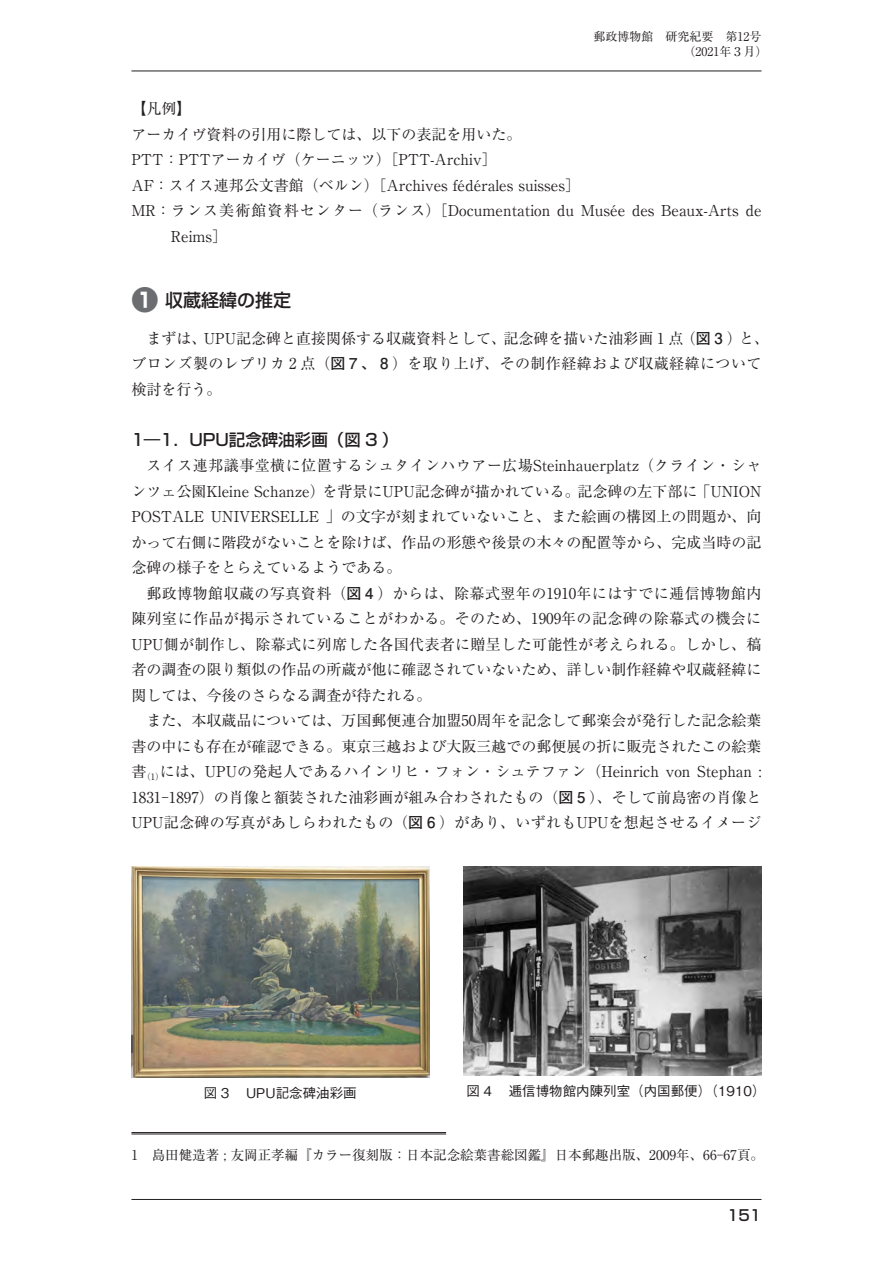
<style>
.page{position:relative;width:893px;height:1263px;background:#fff}
.page>*{position:absolute;margin:0;border:0;box-sizing:border-box;transform-origin:0 0}
._１タイトル{font:500 18px "Shin Go Pr 6 N";color:#231f20}
._１_タイトル{font:500 16.5px "Shin Go Pr 6 N";color:#231f20}
.本文{font:15px/25.5px "Ryumin Pr 6 N";color:#231f20;text-align:justify}
.本文_前アキ{font:15px "Ryumin Pr 6 N";color:#231f20}
.t1{font:500 15px "Shin Go Pr 6 N";color:#231f20}
.脚注{font:13.5px "Ryumin Pr 6 N";color:#231f20}
.キャプション{font:500 13.5px "Gothic BBB Pr 6 N";color:#231f20}
.t2{font:12px/15px "Ryumin Pr 6 N";color:#231f20}
.s1{font-weight:800;font-size:27px;color:#6c6d70}
.s2{font-family:"Futo Go B101 Pr 6 N";font-weight:700}
</style>
<div class="page">
<hr style="left:131px;top:71px;width:630px;height:1px;background:#231f20">
<hr style="left:131px;top:1199px;width:630px;height:1px;background:#231f20">
<img style="left:131px;top:866px;width:298px;height:211px">
<img style="left:464px;top:866px;width:297px;height:209px">
<hr style="left:131px;top:1132px;width:315px;height:1px;background:#231f20">
<hr style="left:131px;top:1134px;width:315px;height:1px;background:#231f20">
<p class="t2" style="left:683px;top:29px;width:85px;text-indent:-90px">郵政博物館　研究紀要　第12号（2021年３月）</p>
<p class="本文_前アキ" style="left:131px;top:97px;width:61px">【凡例】</p>
<p class="本文" style="left:131px;top:121px;width:392px">アーカイヴ資料の引用に際しては、以下の表記を用いた。</p>
<p class="本文" style="left:131px;top:146px;width:367px">PTT：PTTアーカイヴ（ケーニッツ）［PTT-Archiv］</p>
<p class="本文" style="left:131px;top:172px;width:450px">AF：スイス連邦公文書館（ベルン）［Archives fédérales suisses］</p>
<p class="本文" style="left:171px;top:197px;width:592px;text-indent:-39px">MR：ランス美術館資料センター（ランス）［Documentation du Musée des Beaux-Arts de<br>Reims］</p>
<p class="_１タイトル" style="left:131px;top:285px;width:161px"><span class="s1">❶</span> 収蔵経緯の推定</p>
<p class="本文" style="left:131px;top:325px;width:639px;text-align:left">　まずは、UPU記念碑と直接関係する収蔵資料として、記念碑を描いた油彩画 1 点（<span class="s2">図 3</span> ）と、ブロンズ製のレプリカ 2 点（<span class="s2">図 7 、 8</span> ）を取り上げ、その制作経緯および収蔵経緯について検討を行う。</p>
<p class="_１_タイトル" style="left:131px;top:427px;width:268px">1―1．UPU記念碑油彩画（図 3 ）</p>
<p class="本文" style="left:131px;top:452px;width:632px">　スイス連邦議事堂横に位置するシュタインハウアー広場Steinhauerplatz（クライン・シャンツェ公園Kleine Schanze）を背景にUPU記念碑が描かれている。記念碑の左下部に「UNION POSTALE UNIVERSELLE 」の文字が刻まれていないこと、また絵画の構図上の問題か、向かって右側に階段がないことを除けば、作品の形態や後景の木々の配置等から、完成当時の記念碑の様子をとらえているようである。</p>
<p class="本文" style="left:131px;top:580px;width:632px">　郵政博物館収蔵の写真資料（<span class="s2">図 4</span> ）からは、除幕式翌年の1910年にはすでに逓信博物館内陳列室に作品が掲示されていることがわかる。そのため、1909年の記念碑の除幕式の機会にUPU側が制作し、除幕式に列席した各国代表者に贈呈した可能性が考えられる。しかし、稿者の調査の限り類似の作品の所蔵が他に確認されていないため、詳しい制作経緯や収蔵経緯に関しては、今後のさらなる調査が待たれる。</p>
<p class="本文" style="left:131px;top:707px;width:632px">　また、本収蔵品については、万国郵便連合加盟50周年を記念して郵楽会が発行した記念絵葉書の中にも存在が確認できる。東京三越および大阪三越での郵便展の折に販売されたこの絵葉書<sub>（1）</sub>には、UPUの発起人であるハインリヒ・フォン・シュテファン（Heinrich von Stephan :<br>1831-1897）の肖像と額装された油彩画が組み合わされたもの（<span class="s2">図 5</span> ）、そして前島密の肖像とUPU記念碑の写真があしらわれたもの（<span class="s2">図 6</span> ）があり、いずれもUPUを想起させるイメージ</p>
<p class="キャプション" style="left:204px;top:1082px;width:154px">図 3 　UPU記念碑油彩画</p>
<p class="キャプション" style="left:467px;top:1080px;width:301px">図 4 　逓信博物館内陳列室（内国郵便）（1910）</p>
<p class="脚注" style="left:131px;top:1144px;width:634px">1　島田健造著 ; 友岡正孝編『カラー復刻版：日本記念絵葉書総図鑑』日本郵趣出版、2009年、66-67頁。</p>
<p class="t1" style="left:727px;top:1203px;width:36px">151</p>
</div>
